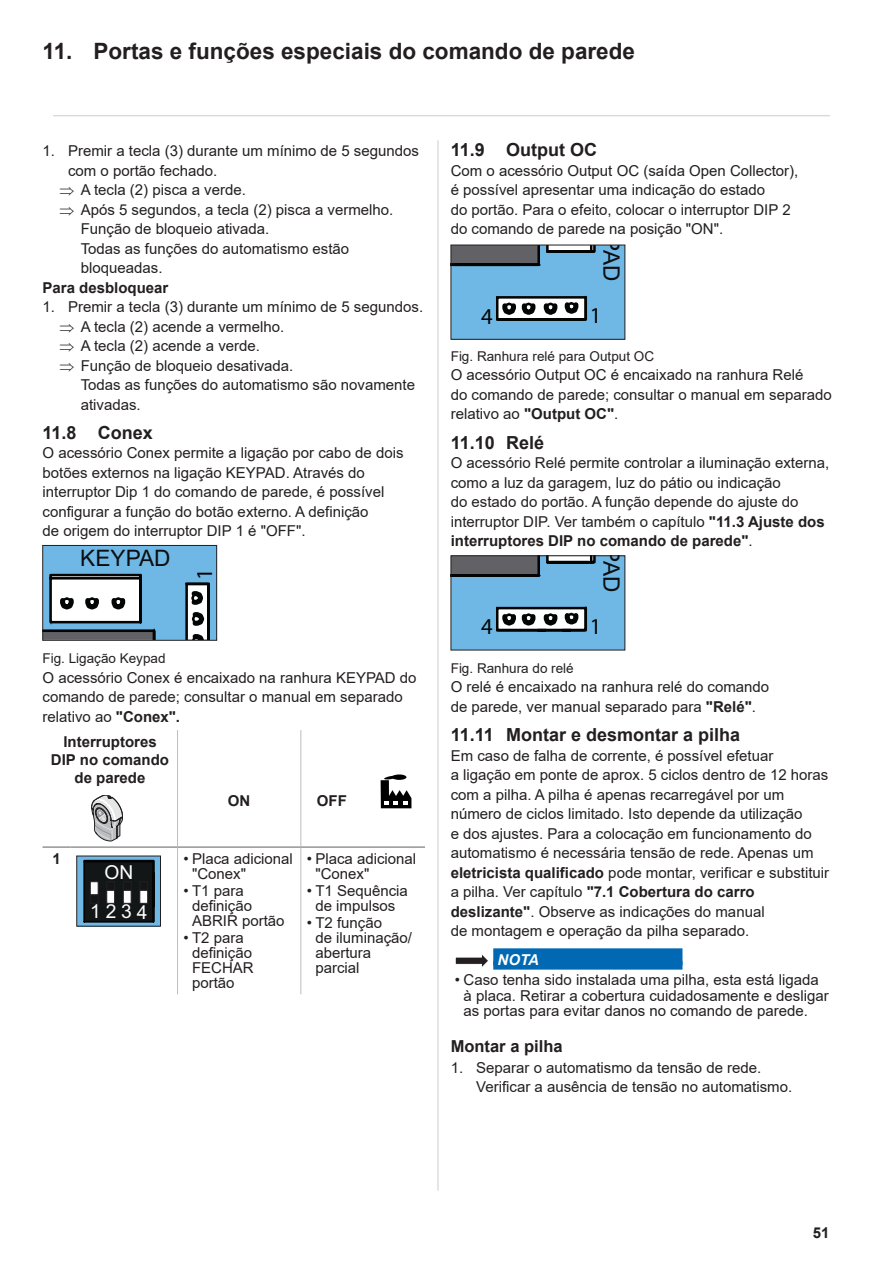
<style>
.page{position:relative;width:893px;height:1263px;background:#fff}
.page>*{position:absolute;margin:0;border:0;box-sizing:border-box;transform-origin:0 0}
.t1{font:22.65px "Arial";letter-spacing:-.005em;color:#0d0f10}
.t2{font:22.65px "Myriad Pro";color:#030505}
.t3{font:700 22.5px "Arial";color:#231f20}
.t4{font:19.2px/39.6px "Arial";letter-spacing:.255em;color:#fff;text-align:center}
.t5{font:700 18px "Arial";color:#231f20}
.t6{font:700 16.5px "Arial";color:#231f20}
.t7{font:15px/19.5px "Arial";color:#231f20}
.t8{font:700 15px/18px "Arial";color:#231f20;text-align:center}
.t9{font:italic 700 15px "Arial";color:#fff}
.t10{font:13.5px "Arial";color:#231f20}
.s1{font-weight:700}
</style>
<div class="page">
<hr style="left:53px;top:115px;width:777px;height:1px;background:#d1d2d4">
<hr style="left:437px;top:140px;width:2px;height:1051px;background:#d1d2d4">
<svg style="left:45px;top:547px;width:170px;height:91px"></svg>
<div style="left:43px;top:545px;width:174px;height:95px;border:1px solid #231f20"></div>
<hr style="left:363px;top:846px;width:62px;height:2px;background:#939598">
<hr style="left:177px;top:730px;width:1px;height:59px;background:#bcbdc0">
<hr style="left:300px;top:730px;width:1px;height:59px;background:#bcbdc0">
<hr style="left:177px;top:789px;width:1px;height:57px;background:#bcbdc0">
<hr style="left:300px;top:789px;width:1px;height:57px;background:#bcbdc0">
<hr style="left:177px;top:848px;width:1px;height:146px;background:#bcbdc0">
<hr style="left:300px;top:848px;width:1px;height:146px;background:#bcbdc0">
<hr style="left:43px;top:846px;width:28px;height:2px;background:#939598">
<hr style="left:71px;top:846px;width:107px;height:2px;background:#939598">
<hr style="left:178px;top:846px;width:123px;height:2px;background:#939598">
<hr style="left:301px;top:846px;width:62px;height:2px;background:#939598">
<svg style="left:381px;top:775px;width:30px;height:33px"></svg>
<div style="left:392px;top:774px;width:14px;height:6px;background:#000001;border-radius:50%"></div>
<svg style="left:91px;top:795px;width:32px;height:46px"></svg>
<svg style="left:79px;top:858px;width:80px;height:66px;background:#203038"></svg>
<div style="left:139px;top:890px;width:9px;height:14px;background:#fff;border:1px solid #231f20"></div>
<div style="left:139px;top:881px;width:9px;height:9px;background:#121616;border:1px solid #231f20"></div>
<div style="left:123px;top:890px;width:9px;height:14px;background:#fff;border:1px solid #231f20"></div>
<div style="left:123px;top:881px;width:9px;height:9px;background:#121616;border:1px solid #231f20"></div>
<div style="left:106px;top:890px;width:9px;height:14px;background:#fff;border:1px solid #231f20"></div>
<div style="left:106px;top:881px;width:9px;height:9px;background:#121616;border:1px solid #231f20"></div>
<div style="left:90px;top:881px;width:9px;height:14px;background:#fff;border:1px solid #231f20"></div>
<div style="left:90px;top:894px;width:9px;height:10px;background:#121616;border:1px solid #231f20"></div>
<svg style="left:453px;top:247px;width:170px;height:90px;background:#6fa3c5"></svg>
<svg style="left:453px;top:558px;width:170px;height:90px;background:#6ea3c5"></svg>
<svg style="left:455px;top:948px;width:228px;height:22px;background:#2a7cb8"></svg>
<h2 class="t3" style="left:43px;top:35px;width:594px">11. Portas e funções especiais do comando de parede</h2>
<p class="t7" style="left:43px;top:141px;width:378px">1. Premir a tecla (3) durante um mínimo de 5 segundos</p>
<p class="t7" style="left:68px;top:160px;width:151px">com o portão fechado.</p>
<p class="t7" style="left:60px;top:180px;width:188px">⇒ A tecla (2) pisca a verde.</p>
<p class="t7" style="left:60px;top:199px;width:335px">⇒ Após 5 segundos, a tecla (2) pisca a vermelho.</p>
<p class="t7" style="left:81px;top:219px;width:190px">Função de bloqueio ativada.</p>
<p class="t7" style="left:81px;top:238px;width:270px">Todas as funções do automatismo estão</p>
<p class="t7" style="left:81px;top:258px;width:83px">bloqueadas.</p>
<p class="t8" style="left:43px;top:278px;width:127px">Para desbloquear</p>
<p class="t7" style="left:59px;top:297px;width:365px;text-indent:-17px">1. Premir a tecla (3) durante um mínimo de 5 segundos. ⇒ A tecla (2) acende a vermelho.<br>⇒ A tecla (2) acende a verde.<br>⇒ Função de bloqueio desativada.</p>
<p class="t7" style="left:81px;top:375px;width:336px">Todas as funções do automatismo são novamente ativadas.</p>
<p class="t5" style="left:43px;top:420px;width:112px">11.8 Conex</p>
<p class="t7" style="left:43px;top:443px;width:362px">O acessório Conex permite a ligação por cabo de dois botões externos na ligação KEYPAD. Através do interruptor Dip 1 do comando de parede, é possível configurar a função do botão externo. A definição<br>de origem do interruptor DIP 1 é "OFF".</p>
<h1 class="t1" style="left:80px;top:543px;width:92px">KEYPAD</h1>
<h1 class="t2" style="left:191px;top:580px;width:13px;rotate:-90deg">1</h1>
<p class="t10" style="left:43px;top:649px;width:125px">Fig. Ligação Keypad</p>
<p class="t7" style="left:43px;top:667px;width:376px">O acessório Conex é encaixado na ranhura KEYPAD do comando de parede; consultar o manual em separado relativo ao <span class="s1">"Conex".</span></p>
<p class="t8" style="left:51px;top:733px;width:120px">Interruptores<br>DIP no comando de parede</p>
<p class="t8" style="left:228px;top:792px;width:24px">ON</p>
<p class="t8" style="left:317px;top:792px;width:31px">OFF</p>
<p class="t8" style="left:52px;top:850px;width:10px">1</p>
<p class="t4" style="left:90px;top:852px;width:59px">ON<br>1234</p>
<p class="t7" style="left:192px;top:851px;width:102px;line-height:15px;text-indent:-9px">• Placa adicional "Conex"</p>
<p class="t7" style="left:192px;top:883px;width:94px;line-height:15px;text-indent:-9px">• T1 para definição<br>ABRIR portão</p>
<p class="t7" style="left:192px;top:930px;width:63px;line-height:15px;text-indent:-9px">• T2 para definição<br>FECHAR portão</p>
<p class="t7" style="left:315px;top:851px;width:102px;line-height:15px;text-indent:-9px">• Placa adicional "Conex"</p>
<p class="t7" style="left:307px;top:883px;width:103px;line-height:15px;text-align:center">• T1 Sequência de impulsos</p>
<p class="t7" style="left:315px;top:915px;width:98px;line-height:15px;text-indent:-9px">• T2 função<br>de iluminação/ abertura parcial</p>
<p class="t5" style="left:451px;top:137px;width:148px">11.9 Output OC</p>
<p class="t7" style="left:451px;top:160px;width:349px">Com o acessório Output OC (saída Open Collector), é possível apresentar uma indicação do estado<br>do portão. Para o efeito, colocar o interruptor DIP 2 do comando de parede na posição "ON".</p>
<h1 class="t1" style="left:626px;top:236px;width:46px;rotate:90deg">PAD</h1>
<h1 class="t2" style="left:481px;top:302px;width:13px">4</h1>
<h1 class="t2" style="left:590px;top:301px;width:13px">1</h1>
<p class="t10" style="left:451px;top:347px;width:205px">Fig. Ranhura relé para Output OC</p>
<p class="t7" style="left:451px;top:365px;width:383px">O acessório Output OC é encaixado na ranhura Relé<br>do comando de parede; consultar o manual em separado relativo ao <span class="s1">"Output OC"</span>.</p>
<p class="t5" style="left:451px;top:429px;width:95px">11.10 Relé</p>
<p class="t7" style="left:451px;top:453px;width:380px">O acessório Relé permite controlar a iluminação externa, como a luz da garagem, luz do pátio ou indicação<br>do estado do portão. A função depende do ajuste do interruptor DIP. Ver também o capítulo <span class="s1">"11.3 Ajuste dos interruptores DIP no comando de parede"</span>.</p>
<h1 class="t1" style="left:626px;top:547px;width:46px;rotate:90deg">PAD</h1>
<h1 class="t2" style="left:481px;top:613px;width:13px">4</h1>
<h1 class="t2" style="left:590px;top:612px;width:13px">1</h1>
<p class="t10" style="left:451px;top:659px;width:125px">Fig. Ranhura do relé</p>
<p class="t7" style="left:451px;top:677px;width:320px">O relé é encaixado na ranhura relé do comando de parede, ver manual separado para <span class="s1">"Relé"</span>.</p>
<p class="t5" style="left:451px;top:722px;width:291px">11.11 Montar e desmontar a pilha</p>
<p class="t7" style="left:451px;top:745px;width:380px">Em caso de falha de corrente, é possível efetuar<br>a ligação em ponte de aprox. 5 ciclos dentro de 12 horas com a pilha. A pilha é apenas recarregável por um número de ciclos limitado. Isto depende da utilização<br>e dos ajustes. Para a colocação em funcionamento do automatismo é necessária tensão de rede. Apenas um <span class="s1">eletricista qualificado</span> pode montar, verificar e substituir a pilha. Ver capítulo <span class="s1">"7.1 Cobertura do carro deslizante"</span>. Observe as indicações do manual<br>de montagem e operação da pilha separado.</p>
<p class="t9" style="left:497px;top:950px;width:43px">NOTA</p>
<p class="t7" style="left:463px;top:972px;width:367px;line-height:15.8px;text-indent:-9px">• Caso tenha sido instalada uma pilha, esta está ligada à placa. Retirar a cobertura cuidadosamente e desligar as portas para evitar danos no comando de parede.</p>
<p class="t6" style="left:451px;top:1034px;width:113px">Montar a pilha</p>
<p class="t7" style="left:476px;top:1057px;width:317px;text-indent:-26px">1. Separar o automatismo da tensão de rede.<br>Verificar a ausência de tensão no automatismo.</p>
<p class="t8" style="left:813px;top:1224px;width:18px">51</p>
</div>
